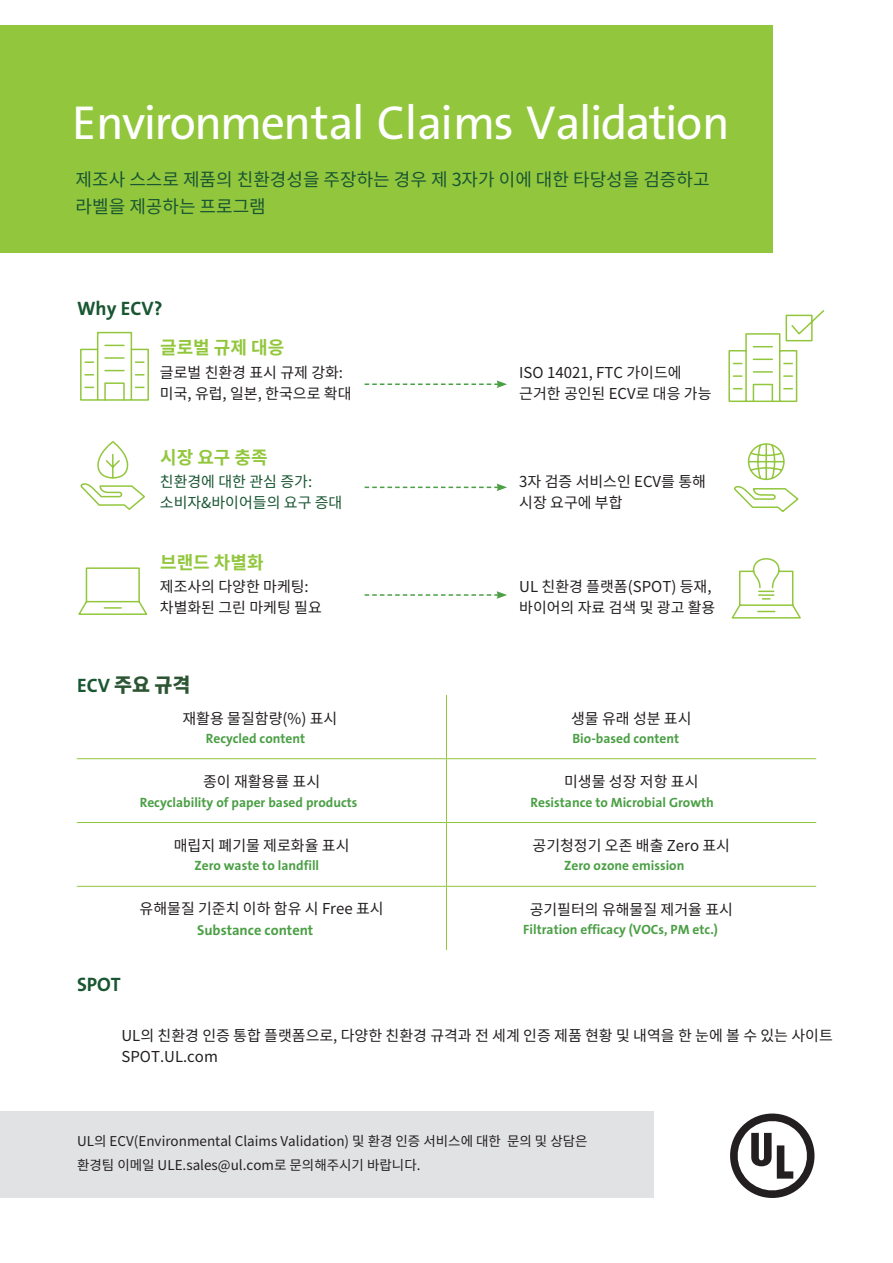
<style>
.page{position:relative;width:893px;height:1263px;background:#fff}
.page>*{position:absolute;margin:0;border:0;box-sizing:border-box;transform-origin:0 0}
.t1{font:48px "The Sans B5 Plain";letter-spacing:-.035em;color:#fff}
.t2{font:700 19.5px "The Sans B7";color:#195632}
.t3{font:900 19.5px "Noto Sans CJ Kkr";color:#2c5533}
.t4{font:18px/27.6px "Noto Sans CJ Kkr";color:#195632}
.t5{font:700 18px "Noto Sans CJ Kkr";color:#92c73d}
.t6{font:15px/21px "Noto Sans CJ Kkr";color:#231f20}
.t7{font:15px/21px "Noto Sans CJ Kkr";color:#195632}
.t8{font:700 14.4px "The Sans B7";color:#4b9f45}
.t9{font:700 13.5px "The Sans B7";color:#4b9f45}
.t10{font:13.5px/24px "Noto Sans CJ Kkr";color:#231f20}
.s1{font-family:"The Sans B7";font-weight:700;color:#195632}
</style>
<div class="page">
<div style="left:0;top:1111px;width:653px;height:87px;background:#e1e2e4"></div>
<div style="left:0;top:25px;width:772px;height:228px;background:#92c73d"></div>
<svg style="left:80px;top:331px;width:69px;height:70px"></svg>
<svg style="left:80px;top:442px;width:65px;height:68px"></svg>
<svg style="left:78px;top:567px;width:70px;height:48px"></svg>
<svg style="left:728px;top:310px;width:97px;height:92px"></svg>
<svg style="left:734px;top:443px;width:65px;height:69px"></svg>
<svg style="left:731px;top:558px;width:70px;height:61px"></svg>
<svg style="left:365px;top:380px;width:142px;height:8px"></svg>
<svg style="left:365px;top:483px;width:142px;height:8px"></svg>
<svg style="left:365px;top:591px;width:142px;height:8px"></svg>
<svg style="left:730px;top:1113px;width:85px;height:85px"></svg>
<hr style="left:77px;top:758px;width:369px;height:1px;background:#92c73d">
<hr style="left:446px;top:758px;width:370px;height:1px;background:#92c73d">
<hr style="left:77px;top:822px;width:369px;height:1px;background:#92c73d">
<hr style="left:446px;top:822px;width:370px;height:1px;background:#92c73d">
<hr style="left:77px;top:886px;width:369px;height:1px;background:#92c73d">
<hr style="left:446px;top:886px;width:370px;height:1px;background:#92c73d">
<hr style="left:446px;top:695px;width:1px;height:63px;background:#92c73d">
<hr style="left:446px;top:759px;width:1px;height:63px;background:#92c73d">
<hr style="left:446px;top:823px;width:1px;height:63px;background:#92c73d">
<hr style="left:446px;top:886px;width:1px;height:64px;background:#92c73d">
<h1 class="t1" style="left:72px;top:98px;width:659px">Environmental Claims Validation</h1>
<p class="t4" style="left:76px;top:166px;width:635px">제조사 스스로 제품의 친환경성을 주장하는 경우 제 3자가 이에 대한 타당성을 검증하고 라벨을 제공하는 프로그램</p>
<h2 class="t2" style="left:77px;top:298px;width:87px">Why ECV?</h2>
<p class="t5" style="left:160px;top:338px;width:126px">글로벌 규제 대응</p>
<p class="t6" style="left:160px;top:362px;width:193px">글로벌 친환경 표시 규제 강화: 미국, 유럽, 일본, 한국으로 확대</p>
<p class="t5" style="left:160px;top:447px;width:109px">시장 요구 충족</p>
<p class="t7" style="left:160px;top:471px;width:184px">친환경에 대한 관심 증가: 소비자&amp;바이어들의 요구 증대</p>
<p class="t5" style="left:160px;top:552px;width:105px">브랜드 차별화</p>
<p class="t6" style="left:160px;top:577px;width:163px">제조사의 다양한 마케팅: 차별화된 그린 마케팅 필요</p>
<h2 class="t3" style="left:77px;top:673px;width:115px"><span class="s1">ECV</span> 주요 규격</h2>
<p class="t6" style="left:183px;top:708px;width:156px">재활용 물질함량(%) 표시</p>
<p class="t9" style="left:206px;top:731px;width:101px">Recycled content</p>
<p class="t6" style="left:203px;top:772px;width:119px">종이 재활용률 표시</p>
<p class="t9" style="left:140px;top:795px;width:219px">Recyclability of paper based products</p>
<p class="t6" style="left:174px;top:835px;width:177px">매립지 폐기물 제로화율 표시</p>
<p class="t9" style="left:194px;top:859px;width:126px">Zero waste to landfill</p>
<h2 class="t2" style="left:77px;top:974px;width:45px">SPOT</h2>
<p class="t6" style="left:140px;top:899px;width:246px">유해물질 기준치 이하 함유 시 Free 표시</p>
<p class="t8" style="left:197px;top:922px;width:118px">Substance content</p>
<p class="t6" style="left:519px;top:362px;width:194px">ISO 14021, FTC 가이드에 근거한 공인된 ECV로 대응 가능</p>
<p class="t6" style="left:519px;top:471px;width:188px">3자 검증 서비스인 ECV를 통해 시장 요구에 부합</p>
<p class="t6" style="left:519px;top:577px;width:198px">UL 친환경 플랫폼(SPOT) 등재, 바이어의 자료 검색 및 광고 활용</p>
<p class="t6" style="left:571px;top:708px;width:122px">생물 유래 성분 표시</p>
<p class="t9" style="left:572px;top:731px;width:108px">Bio-based content</p>
<p class="t6" style="left:564px;top:772px;width:136px">미생물 성장 저항 표시</p>
<p class="t9" style="left:530px;top:795px;width:185px">Resistance to Microbial Growth</p>
<p class="t6" style="left:533px;top:835px;width:199px">공기청정기 오존 배출 Zero 표시</p>
<p class="t9" style="left:564px;top:859px;width:122px">Zero ozone emission</p>
<p class="t6" style="left:530px;top:899px;width:205px">공기필터의 유해물질 제거율 표시</p>
<p class="t9" style="left:523px;top:923px;width:196px">Filtration efficacy (VOCs, PM etc.)</p>
<p class="t6" style="left:121px;top:1026px;width:713px">UL의 친환경 인증 통합 플랫폼으로, 다양한 친환경 규격과 전 세계 인증 제품 현황 및 내역을 한 눈에 볼 수 있는 사이트<br>SPOT.UL.com</p>
<p class="t10" style="left:77px;top:1130px;width:512px">UL의 ECV(Environmental Claims Validation) 및 환경 인증 서비스에 대한 문의 및 상담은 환경팀 이메일 ULE.sales@ul.com로 문의해주시기 바랍니다.</p>
</div>
